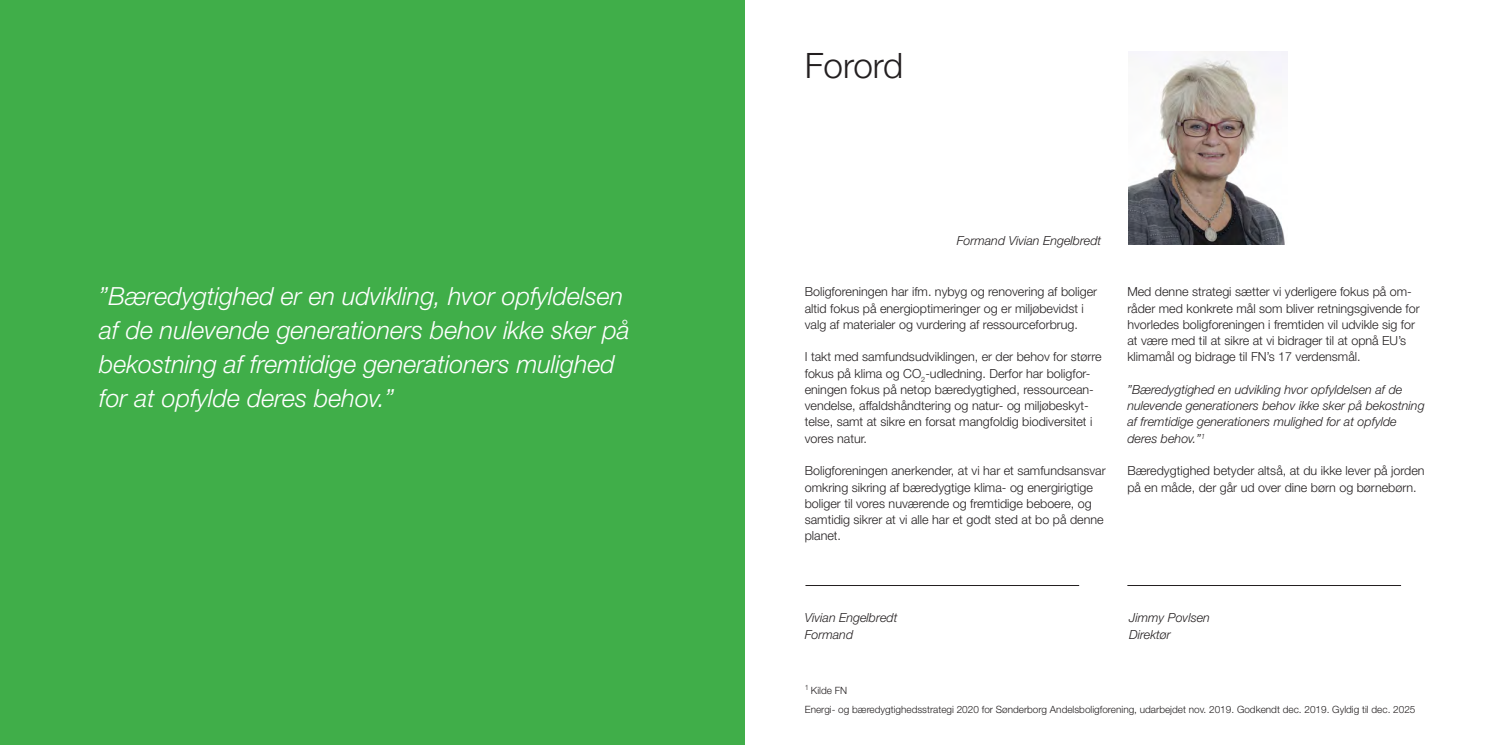
<style>
.page{position:relative;width:1489px;height:745px;background:#fff}
.page>*{position:absolute;margin:0;border:0;box-sizing:border-box;transform-origin:0 0}
.t1{font:300 35px "Helvetica Neue LT Std";color:#231f20}
.t2{font:italic 300 25px/33.8px "Helvetica Neue LT Std";color:#fff}
.t3{font:300 12.5px/16.2px "Helvetica Neue LT Std";color:#231f20}
.t4{font:italic 300 12.5px/16.2px "Helvetica Neue LT Std";color:#231f20}
.t5{font:300 10px/18.8px "Helvetica Neue LT Std";color:#231f20}
</style>
<div class="page">
<div style="left:0;top:0;width:744px;height:744px;background:#40ae49"></div>
<img style="left:1128px;top:51px;width:159px;height:194px">
<hr style="left:805px;top:585px;width:274px;height:1px;background:#231f20">
<hr style="left:1127px;top:585px;width:273px;height:1px;background:#231f20">
<h1 class="t1" style="left:804px;top:44px;width:100px">Forord</h1>
<p class="t4" style="left:956px;top:232px;width:146px">Formand Vivian Engelbredt</p>
<h2 class="t2" style="left:99px;top:279px;width:532px">”Bæredygtighed er en udvikling, hvor opfyldelsen af de nulevende generationers behov ikke sker på bekostning af fremtidige generationers mulighed for at opfylde deres behov.”</h2>
<p class="t3" style="left:804px;top:283px;width:294px">Boligforeningen har ifm. nybyg og renovering af boliger altid fokus på energioptimeringer og er miljøbevidst i valg af materialer og vurdering af ressourceforbrug.</p>
<p class="t3" style="left:804px;top:348px;width:298px">I takt med samfundsudviklingen, er der behov for større fokus på klima og CO<sub>2</sub>-udledning. Derfor har boligfor&shy;eningen fokus på netop bæredygtighed, ressourcean&shy;vendelse, affaldshåndtering og natur- og miljøbeskyt&shy;telse, samt at sikre en forsat mangfoldig biodiversitet i vores natur.</p>
<p class="t3" style="left:804px;top:462px;width:302px">Boligforeningen anerkender, at vi har et samfundsansvar omkring sikring af bæredygtige klima- og energirigtige boliger til vores nuværende og fremtidige beboere, og samtidig sikrer at vi alle har et godt sted at bo på denne planet.</p>
<p class="t3" style="left:1127px;top:283px;width:294px">Med denne strategi sætter vi yderligere fokus på om&shy;råder med konkrete mål som bliver retningsgivende for hvorledes boligforeningen i fremtiden vil udvikle sig for at være med til at sikre at vi bidrager til at opnå EU’s klimamål og bidrage til FN’s 17 verdensmål.</p>
<p class="t4" style="left:1127px;top:381px;width:299px">”Bæredygtighed en udvikling hvor opfyldelsen af de nulevende generationers behov ikke sker på bekostning af fremtidige generationers mulighed for at opfylde deres behov.”<sup>1</sup></p>
<p class="t3" style="left:1127px;top:462px;width:299px">Bæredygtighed betyder altså, at du ikke lever på jorden på en måde, der går ud over dine børn og børnebørn.</p>
<p class="t4" style="left:804px;top:609px;width:94px">Vivian Engelbredt<br>Formand</p>
<p class="t4" style="left:1129px;top:609px;width:82px">Jimmy Povlsen<br>Direktør</p>
<p class="t5" style="left:804px;top:680px;width:612px"><sup>1</sup> Kilde FN<br>Energi- og bæredygtighedsstrategi 2020 for Sønderborg Andelsboligforening, udarbejdet nov. 2019. Godkendt dec. 2019. Gyldig til dec. 2025</p>
</div>
